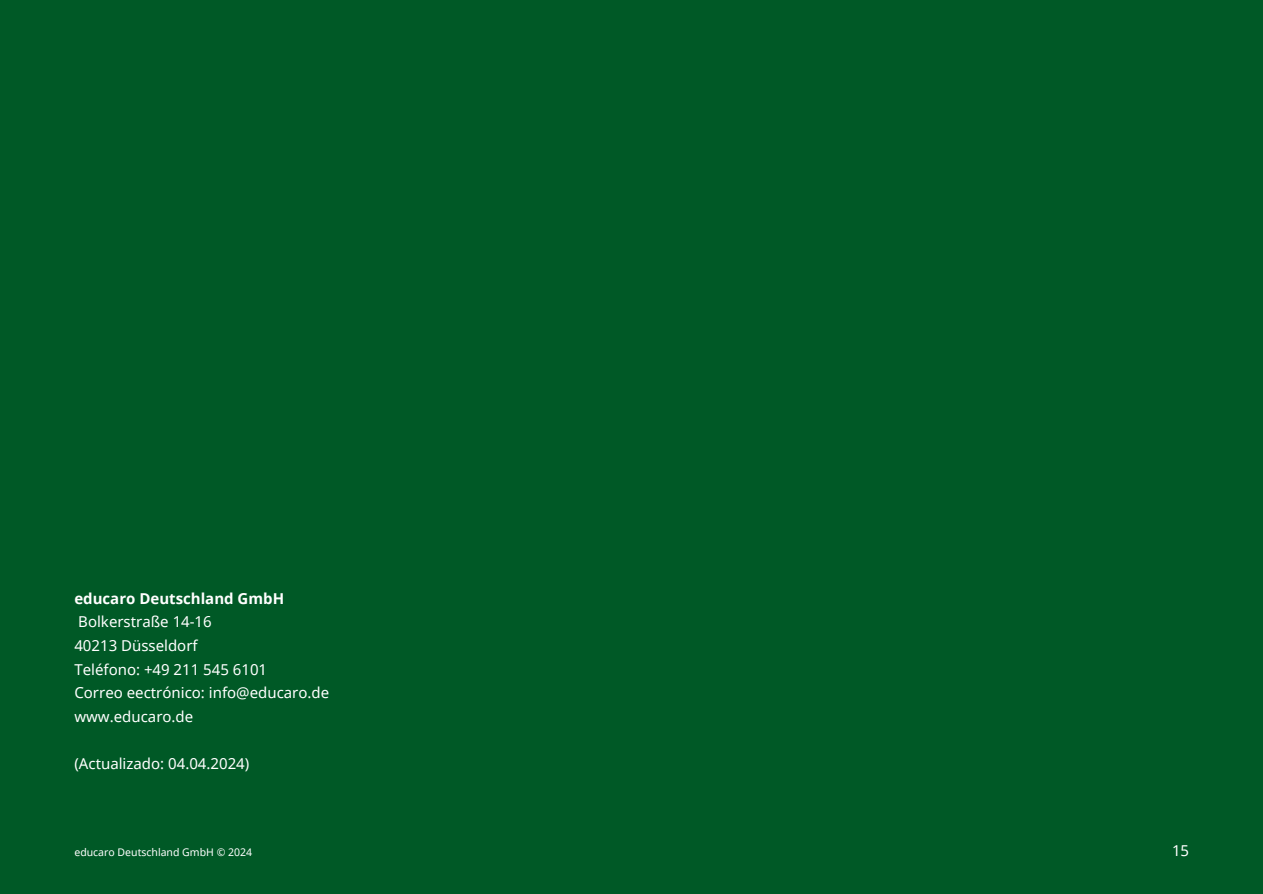
<style>
.page{position:relative;width:1263px;height:894px;background:#fff}
.page>*{position:absolute;margin:0;border:0;box-sizing:border-box;transform-origin:0 0}
.t1{font:15px/23.7px "Noto Sans";color:#fff}
.t2{font:700 15px "Noto Sans";color:#fff}
.t3{font:10.5px "Noto Sans";color:#fff}
</style>
<div class="page">
<div style="left:0;top:0;width:1263px;height:893px;background:#005926"></div>
<p class="t2" style="left:74px;top:587px;width:211px">educaro Deutschland GmbH</p>
<p class="t1" style="left:74px;top:609px;width:256px">Bolkerstraße 14-16<br>40213 Düsseldorf<br>Teléfono: +49 211 545 6101<br>Correo eectrónico: info@educaro.de www.educaro.de</p>
<p class="t1" style="left:74px;top:751px;width:176px">(Actualizado: 04.04.2024)</p>
<p class="t3" style="left:74px;top:844px;width:179px">educaro Deutschland GmbH © 2024</p>
<p class="t1" style="left:1172px;top:838px;width:19px">15</p>
</div>
